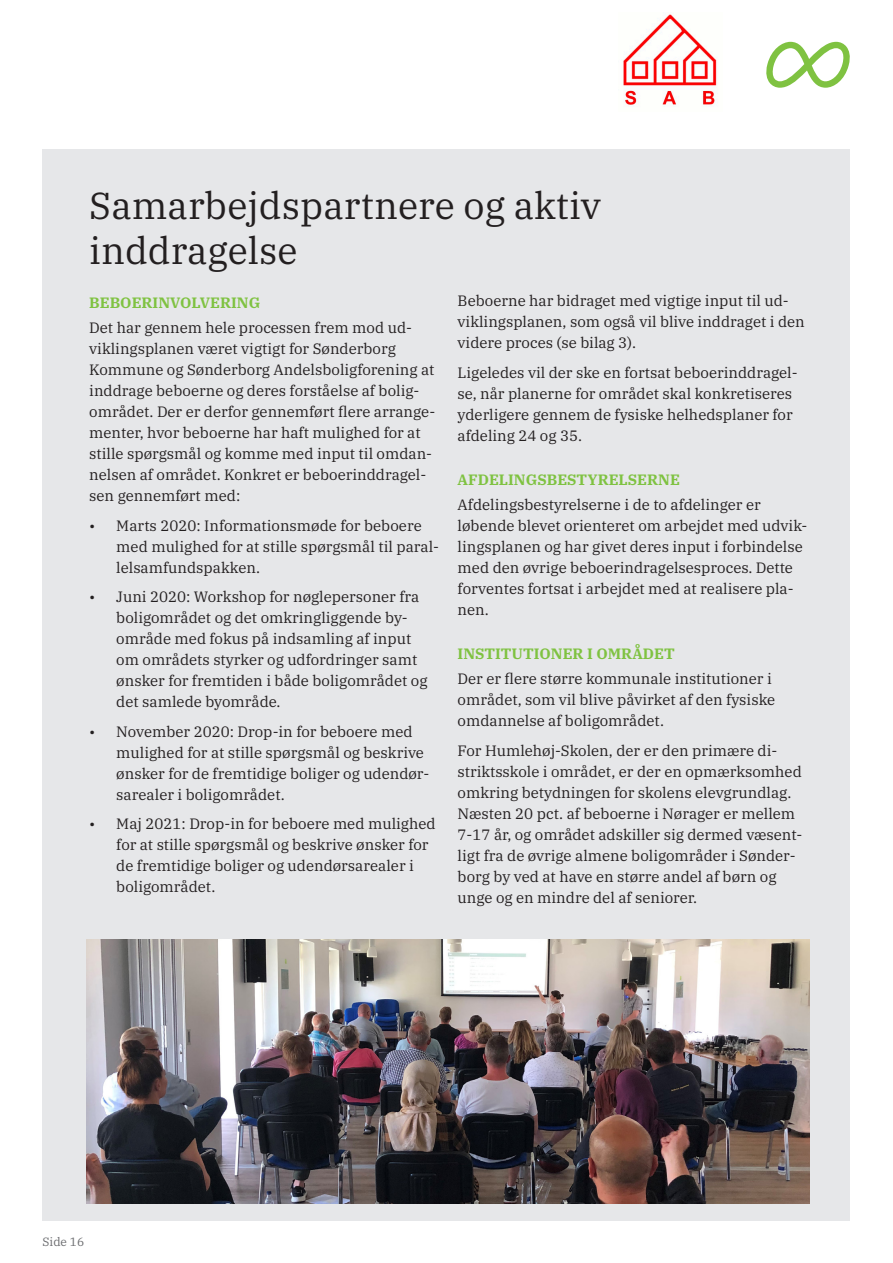
<style>
.page{position:relative;width:893px;height:1263px;background:#fff}
.page>*{position:absolute;margin:0;border:0;box-sizing:border-box;transform-origin:0 0}
.Rubrik{font:37.5px/45px "IBM Plex Serif";color:#231f20}
.Brød{font:15px/21px "IBM Plex Serif";color:#231f20}
.Grøn_overskrift{font:700 15px "IBM Plex Serif";color:#7fc241}
.t1{font:12px "IBM Plex Serif";color:#6c6d70}
</style>
<div class="page">
<div style="left:43px;top:149px;width:807px;height:1071px;background:#e6e7e9"></div>
<img style="left:623px;top:14px;width:94px;height:93px">
<img style="left:86px;top:940px;width:723px;height:263px">
<svg style="left:766px;top:42px;width:84px;height:46px"></svg>
<h2 class="Rubrik" style="left:89px;top:180px;width:513px">Samarbejdspartnere og aktiv inddragelse</h2>
<p class="Grøn_overskrift" style="left:89px;top:291px;width:173px">BEBOERINVOLVERING</p>
<p class="Brød" style="left:89px;top:316px;width:348px">Det har gennem hele processen frem mod ud&shy;viklingsplanen været vigtigt for Sønderborg Kommune og Sønderborg Andelsboligforening at inddrage beboerne og deres forståelse af bolig&shy;området. Der er derfor gennemført flere arrange&shy;menter, hvor beboerne har haft mulighed for at stille spørgsmål og komme med input til omdan&shy;nelsen af området. Konkret er beboerinddragel&shy;sen gennemført med:</p>
<p class="Brød" style="left:116px;top:514px;width:324px;text-indent:-27px">• Marts 2020: Informationsmøde for beboere med mulighed for at stille spørgsmål til paral&shy;lelsamfundspakken.</p>
<p class="Brød" style="left:116px;top:585px;width:313px;text-indent:-27px">• Juni 2020: Workshop for nøglepersoner fra boligområdet og det omkringliggende by&shy;område med fokus på indsamling af input om områdets styrker og udfordringer samt ønsker for fremtiden i både boligområdet og det samlede byområde.</p>
<p class="Brød" style="left:116px;top:720px;width:315px;text-indent:-27px">• November 2020: Drop-in for beboere med mulighed for at stille spørgsmål og beskrive ønsker for de fremtidige boliger og udendør&shy;sarealer i boligområdet.</p>
<p class="Brød" style="left:116px;top:812px;width:321px;text-indent:-27px">• Maj 2021: Drop-in for beboere med mulighed for at stille spørgsmål og beskrive ønsker for de fremtidige boliger og udendørsarealer i boligområdet.</p>
<p class="Brød" style="left:458px;top:289px;width:349px">Beboerne har bidraget med vigtige input til ud&shy;viklingsplanen, som også vil blive inddraget i den videre proces (se bilag 3).</p>
<p class="Brød" style="left:458px;top:361px;width:341px">Ligeledes vil der ske en fortsat beboerinddragel&shy;se, når planerne for området skal konkretiseres yderligere gennem de fysiske helhedsplaner for afdeling 24 og 35.</p>
<p class="Grøn_overskrift" style="left:458px;top:467px;width:224px">AFDELINGSBESTYRELSERNE</p>
<p class="Brød" style="left:458px;top:493px;width:351px">Afdelingsbestyrelserne i de to afdelinger er løbende blevet orienteret om arbejdet med udvik&shy;lingsplanen og har givet deres input i forbindelse med den øvrige beboerindragelsesproces. Dette forventes fortsat i arbejdet med at realisere pla&shy;nen.</p>
<p class="Grøn_overskrift" style="left:458px;top:641px;width:219px">INSTITUTIONER I OMRÅDET</p>
<p class="Brød" style="left:458px;top:667px;width:319px">Der er flere større kommunale institutioner i området, som vil blive påvirket af den fysiske omdannelse af boligområdet.</p>
<p class="Brød" style="left:458px;top:738px;width:346px">For Humlehøj-Skolen, der er den primære di&shy;striktsskole i området, er der en opmærksomhed omkring betydningen for skolens elevgrundlag.<br>Næsten 20 pct. af beboerne i Nørager er mellem 7-17 år, og området adskiller sig dermed væsent&shy;ligt fra de øvrige almene boligområder i Sønder&shy;borg by ved at have en større andel af børn og unge og en mindre del af seniorer.</p>
<p class="t1" style="left:43px;top:1232px;width:43px">Side 16</p>
</div>
